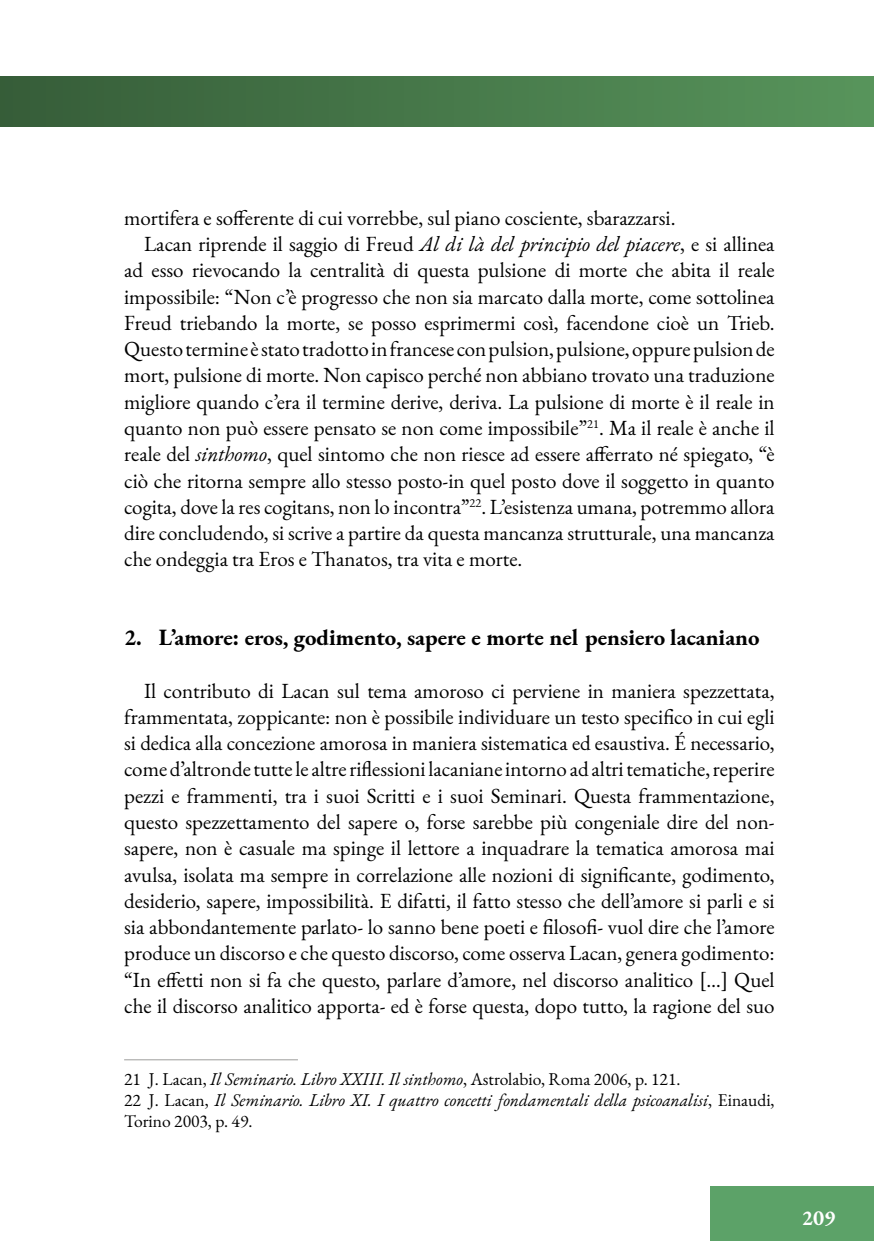
<style>
.page{position:relative;width:874px;height:1241px;background:#fff}
.page>*{position:absolute;margin:0;border:0;box-sizing:border-box;transform-origin:0 0}
.t1{font:700 22.75px "EB Garamond";color:#000}
.t2{font:21px/26.2px "EB Garamond";color:#000;text-align:justify}
.t3{font:700 21px "EB Garamond";color:#fff}
.t4{font:italic 17.5px/21px "EB Garamond";color:#000}
.s1{font-style:italic}
.s2{font-style:normal}
</style>
<div class="page">
<div style="left:0;top:77px;width:873px;height:49px;background:linear-gradient(to right,#365d38,#57945b)"></div>
<div style="left:709px;top:1186px;width:164px;height:54px;background:#5ca268"></div>
<hr style="left:124px;top:1059px;width:174px;height:1px;background:#9d9d9c">
<p class="t2" style="left:124px;top:205px;width:552px">mortifera e sofferente di cui vorrebbe, sul piano cosciente, sbarazzarsi.</p>
<p class="t2" style="left:144px;top:231px;width:632px">Lacan riprende il saggio di Freud <span class="s1">Al di là del principio del piacere</span>, e si allinea</p>
<p class="t2" style="left:124px;top:257px;width:651px">ad esso rievocando la centralità di questa pulsione di morte che abita il reale</p>
<p class="t2" style="left:124px;top:283px;width:651px">impossibile: “Non c’è progresso che non sia marcato dalla morte, come sottolinea</p>
<p class="t2" style="left:124px;top:310px;width:651px">Freud triebando la morte, se posso esprimermi così, facendone cioè un Trieb.</p>
<p class="t2" style="left:124px;top:336px;width:651px">Questo termine è stato tradotto in francese con pulsion, pulsione, oppure pulsion de</p>
<p class="t2" style="left:124px;top:362px;width:651px">mort, pulsione di morte. Non capisco perché non abbiano trovato una traduzione</p>
<p class="t2" style="left:124px;top:388px;width:651px">migliore quando c’era il termine derive, deriva. La pulsione di morte è il reale in</p>
<p class="t2" style="left:124px;top:415px;width:651px">quanto non può essere pensato se non come impossibile”<sup>21</sup>. Ma il reale è anche il</p>
<p class="t2" style="left:124px;top:441px;width:651px">reale del <span class="s1">sinthomo</span>, quel sintomo che non riesce ad essere afferrato né spiegato, “è</p>
<p class="t2" style="left:124px;top:467px;width:651px">ciò che ritorna sempre allo stesso posto-in quel posto dove il soggetto in quanto</p>
<p class="t2" style="left:124px;top:493px;width:651px">cogita, dove la res cogitans, non lo incontra”<sup>22</sup>. L’esistenza umana, potremmo allora</p>
<p class="t2" style="left:124px;top:520px;width:651px">dire concludendo, si scrive a partire da questa mancanza strutturale, una mancanza</p>
<p class="t2" style="left:124px;top:546px;width:399px">che ondeggia tra Eros e Thanatos, tra vita e morte.</p>
<p class="t1" style="left:124px;top:622px;width:636px">2. L’amore: eros, godimento, sapere e morte nel pensiero lacaniano</p>
<p class="t2" style="left:124px;top:677px;width:651px;text-indent:20px">Il contributo di Lacan sul tema amoroso ci perviene in maniera spezzettata, frammentata, zoppicante: non è possibile individuare un testo specifico in cui egli si dedica alla concezione amorosa in maniera sistematica ed esaustiva. É necessario, come d’altronde tutte le altre riflessioni lacaniane intorno ad altri tematiche, reperire pezzi e frammenti, tra i suoi Scritti e i suoi Seminari. Questa frammentazione, questo spezzettamento del sapere o, forse sarebbe più congeniale dire del non&shy;sapere, non è casuale ma spinge il lettore a inquadrare la tematica amorosa mai avulsa, isolata ma sempre in correlazione alle nozioni di significante, godimento, desiderio, sapere, impossibilità. E difatti, il fatto stesso che dell’amore si parli e si sia abbondantemente parlato- lo sanno bene poeti e filosofi- vuol dire che l’amore produce un discorso e che questo discorso, come osserva Lacan, genera godimento: “In effetti non si fa che questo, parlare d’amore, nel discorso analitico […] Quel che il discorso analitico apporta- ed è forse questa, dopo tutto, la ragione del suo</p>
<p class="t4" style="left:124px;top:1068px;width:651px"><span class="s2">21 J. Lacan,</span> Il Seminario. Libro XXIII. Il sinthomo<span class="s2">, Astrolabio, Roma 2006, p. 121.<br>22 J. Lacan,</span> Il Seminario. Libro XI. I quattro concetti fondamentali della psicoanalisi<span class="s2">, Einaudi,<br>Torino 2003, p. 49.</span></p>
<p class="t3" style="left:801px;top:1204px;width:35px">209</p>
</div>
